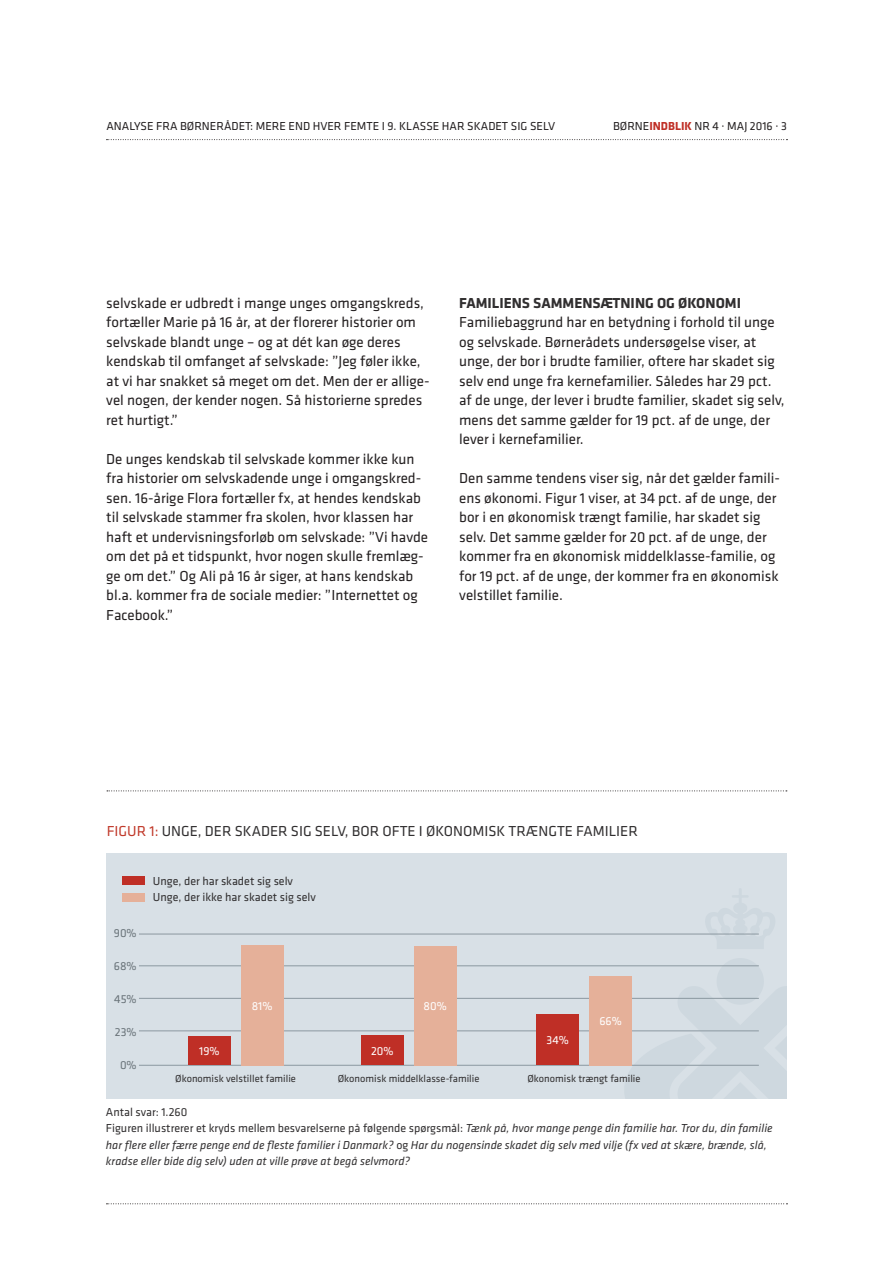
<style>
.page{position:relative;width:893px;height:1263px;background:#fff}
.page>*{position:absolute;margin:0;border:0;box-sizing:border-box;transform-origin:0 0}
.BR_Klavika_10_13{font:15px/19.5px "Klavika";color:#231f20}
.TABEL_RU{font:15px "Klavika";color:#312f30}
.MR_Klavika_Bold_10_1{font:700 15px "Klavika";color:#312f30}
.TABEL_BR{font:italic 12px/16.5px "Klavika";color:#312f30}
.t1{font:12px "Klavika";color:#231f20}
.TABEL_BR-2{font:12px "Klavika";color:#312f30}
.TABEL_BR-3{font:12px "Klavika";color:#fff}
.t2{font:12px "Klavika";color:#697379}
.TABEL_BR-4{font:10.5px "Klavika";color:#312f30}
.s1{font-weight:700;color:#bf2f26}
.s2{color:#c13a2b}
.s3{font-style:normal}
</style>
<div class="page">
<svg style="left:106px;top:139px;width:681px;height:1px"></svg>
<svg style="left:106px;top:1203px;width:681px;height:1px"></svg>
<svg style="left:107px;top:790px;width:680px;height:1px"></svg>
<div style="left:106px;top:853px;width:680px;height:245px;background:#d8e0e6"></div>
<hr style="left:139px;top:965px;width:620px;height:1px;background:#8b98a0">
<hr style="left:139px;top:934px;width:620px;height:1px;background:#8b98a0">
<hr style="left:139px;top:998px;width:620px;height:1px;background:#8b98a0">
<hr style="left:139px;top:1065px;width:620px;height:1px;background:#8b98a0">
<hr style="left:139px;top:1030px;width:620px;height:1px;background:#8b98a0">
<div style="left:188px;top:1036px;width:43px;height:29px;background:#bf2f26"></div>
<div style="left:361px;top:1035px;width:43px;height:30px;background:#bf2f26"></div>
<div style="left:536px;top:1015px;width:43px;height:50px;background:#bf2f26"></div>
<div style="left:241px;top:945px;width:42px;height:120px;background:#e5b099"></div>
<div style="left:414px;top:946px;width:42px;height:119px;background:#e5b099"></div>
<div style="left:589px;top:976px;width:43px;height:90px;background:#e5b099"></div>
<div style="left:122px;top:893px;width:23px;height:8px;background:#e5b099"></div>
<div style="left:122px;top:877px;width:23px;height:8px;background:#bf2f26"></div>
<p class="t1" style="left:106px;top:119px;width:450px">ANALYSE FRA BØRNERÅDET: MERE END HVER FEMTE I 9. KLASSE HAR SKADET SIG SELV</p>
<p class="t1" style="left:613px;top:119px;width:175px">BØRNE<span class="s1">INDBLIK</span> NR 4 · MAJ 2016 · 3</p>
<p class="BR_Klavika_10_13" style="left:106px;top:293px;width:325px">selvskade er udbredt i mange unges omgangskreds, fortæller Marie på 16 år, at der florerer historier om selvskade blandt unge – og at dét kan øge deres kendskab til omfanget af selvskade: ”Jeg føler ikke, at vi har snakket så meget om det. Men der er allige&shy;vel nogen, der kender nogen. Så historierne spredes ret hurtigt.”</p>
<p class="BR_Klavika_10_13" style="left:106px;top:449px;width:323px">De unges kendskab til selvskade kommer ikke kun fra historier om selvskadende unge i omgangskred&shy;sen. 16-årige Flora fortæller fx, at hendes kendskab til selvskade stammer fra skolen, hvor klassen har haft et undervisningsforløb om selvskade: ”Vi havde om det på et tidspunkt, hvor nogen skulle fremlæg&shy;ge om det.” Og Ali på 16 år siger, at hans kendskab bl.a. kommer fra de sociale medier: ”Internettet og Facebook.”</p>
<p class="MR_Klavika_Bold_10_1" style="left:459px;top:294px;width:283px">FAMILIENS SAMMENSÆTNING OG ØKONOMI</p>
<p class="BR_Klavika_10_13" style="left:459px;top:313px;width:327px">Familiebaggrund har en betydning i forhold til unge og selvskade. Børnerådets undersøgelse viser, at unge, der bor i brudte familier, oftere har skadet sig selv end unge fra kernefamilier. Således har 29 pct. af de unge, der lever i brudte familier, skadet sig selv, mens det samme gælder for 19 pct. af de unge, der lever i kernefamilier.</p>
<p class="BR_Klavika_10_13" style="left:459px;top:469px;width:322px">Den samme tendens viser sig, når det gælder famili&shy;ens økonomi. Figur 1 viser, at 34 pct. af de unge, der bor i en økonomisk trængt familie, har skadet sig selv. Det samme gælder for 20 pct. af de unge, der kommer fra en økonomisk middelklasse-familie, og for 19 pct. af de unge, der kommer fra en økonomisk velstillet familie.</p>
<p class="TABEL_RU" style="left:107px;top:823px;width:532px"><span class="s2">FIGUR 1:</span> UNGE, DER SKADER SIG SELV, BOR OFTE I ØKONOMISK TRÆNGTE FAMILIER</p>
<p class="t2" style="left:114px;top:926px;width:24px">90%</p>
<p class="t2" style="left:114px;top:959px;width:24px">68%</p>
<p class="t2" style="left:114px;top:992px;width:24px">45%</p>
<p class="t2" style="left:115px;top:1025px;width:23px">23%</p>
<p class="t2" style="left:120px;top:1058px;width:18px">0%</p>
<p class="TABEL_BR-2" style="left:153px;top:874px;width:142px">Unge, der har skadet sig selv</p>
<p class="TABEL_BR-2" style="left:153px;top:891px;width:165px">Unge, der ikke har skadet sig selv</p>
<p class="TABEL_BR-3" style="left:252px;top:999px;width:22px">81%</p>
<p class="TABEL_BR-3" style="left:424px;top:1000px;width:25px">80%</p>
<p class="TABEL_BR-3" style="left:199px;top:1044px;width:22px">19%</p>
<p class="TABEL_BR-3" style="left:371px;top:1044px;width:24px">20%</p>
<p class="TABEL_BR-3" style="left:547px;top:1034px;width:24px">34%</p>
<p class="TABEL_BR-3" style="left:599px;top:1015px;width:24px">66%</p>
<p class="TABEL_BR-4" style="left:175px;top:1073px;width:122px">Økonomisk velstillet familie</p>
<p class="TABEL_BR-4" style="left:338px;top:1073px;width:143px">Økonomisk middelklasse-familie</p>
<p class="TABEL_BR-4" style="left:527px;top:1073px;width:115px">Økonomisk trængt familie</p>
<p class="TABEL_BR" style="left:106px;top:1103px;width:668px"><span class="s3">Antal svar: 1.260<br>Figuren illustrerer et kryds mellem besvarelserne på følgende spørgsmål:</span> Tænk på, hvor mange penge din familie har. Tror du, din familie har flere eller færre penge end de fleste familier i Danmark? <span class="s3">og</span> Har du nogensinde skadet dig selv med vilje (fx ved at skære, brænde, slå, kradse eller bide dig selv) uden at ville prøve at begå selvmord?</p>
</div>
